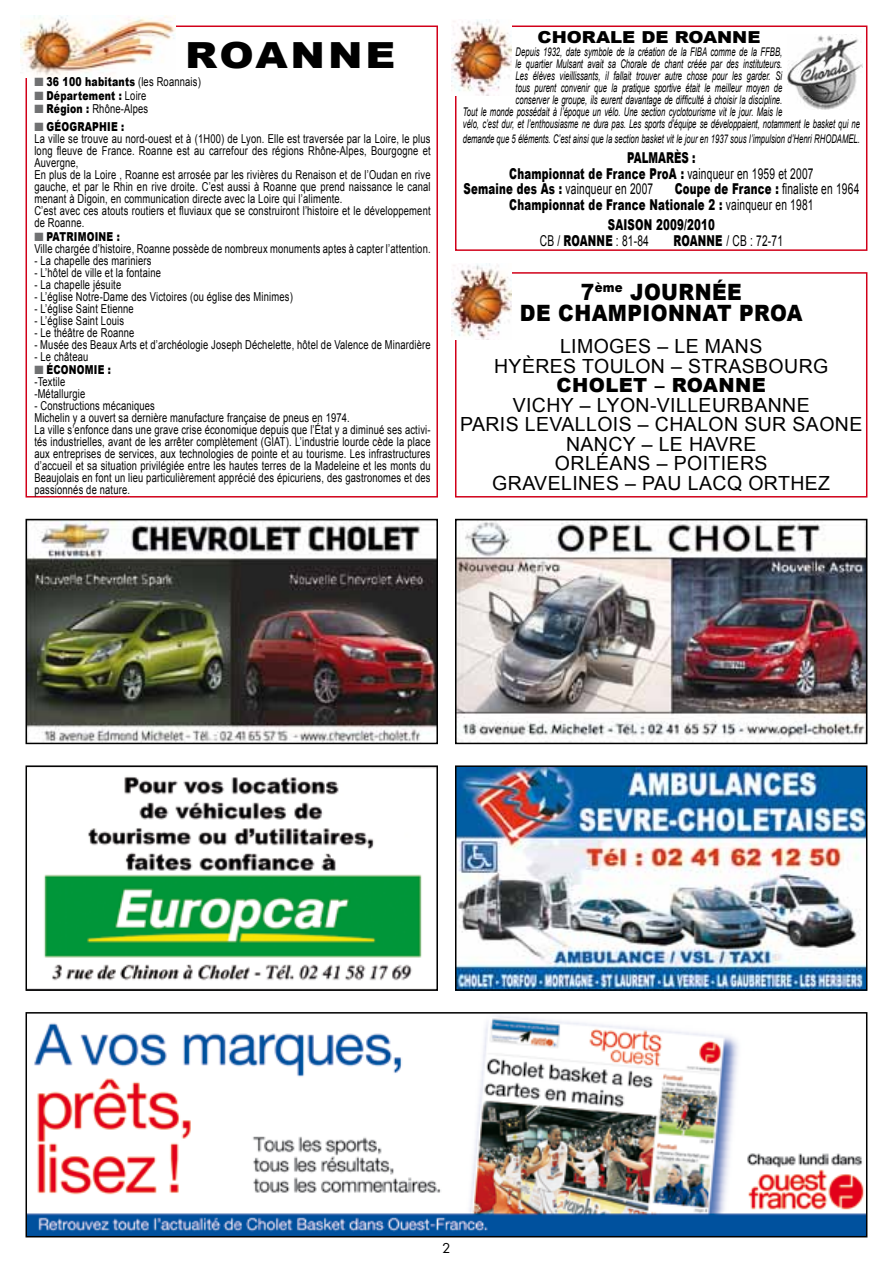
<style>
.page{position:relative;width:893px;height:1263px;background:#fff}
.page>*{position:absolute;margin:0;border:0;box-sizing:border-box;transform-origin:0 0}
.t1{font:900 36px "Arial";letter-spacing:.07em;color:#000;scale:1.15 1}
.t2{font:900 22.5px/21px "Arial";letter-spacing:.02em;color:#000;text-align:center;scale:.9 1}
.t3{font:19.5px/19.5px "Arial";letter-spacing:.02em;color:#000;text-align:center}
.t4{font:900 19.5px "Arial";letter-spacing:.02em;color:#000}
.t5{font:900 16.5px "Arial";color:#000;scale:1.1 1}
.t6{font:900 15px/15.8px "Arial";letter-spacing:.02em;color:#000;scale:.68 1}
.t7{font:15px "Arial";letter-spacing:.02em;color:#000;scale:.68 1}
.t8{font:15px "Futura T";color:#000}
.t9{font:12.3px/12px "Arial";letter-spacing:.02em;color:#000;scale:.76 1}
.t10{font:900 12.3px "Arial";letter-spacing:.02em;color:#000;scale:.76 1}
.t11{font:italic 12px "Arial";color:#000;scale:.64 1}
.s1{color:#707172}
.s2{font-weight:400}
.s3{font-weight:900}
</style>
<div class="page">
<img style="left:458px;top:522px;width:406px;height:218px">
<div style="left:455px;top:519px;width:412px;height:225px;border:2px solid #000"></div>
<img style="left:29px;top:522px;width:406px;height:219px">
<div style="left:26px;top:519px;width:412px;height:225px;border:2px solid #000"></div>
<img style="left:29px;top:1015px;width:835px;height:219px">
<div style="left:26px;top:1012px;width:841px;height:225px;border:2px solid #000"></div>
<img style="left:458px;top:768px;width:406px;height:220px">
<div style="left:455px;top:765px;width:412px;height:226px;border:2px solid #000"></div>
<div style="left:455px;top:272px;width:412px;height:225px;border:2px solid #d10019"></div>
<div style="left:455px;top:26px;width:412px;height:225px;border:2px solid #d10019"></div>
<div style="left:26px;top:26px;width:412px;height:471px;border:2px solid #d10019"></div>
<img style="left:44px;top:768px;width:391px;height:213px">
<div style="left:26px;top:765px;width:412px;height:226px;border:2px solid #000"></div>
<img style="left:452px;top:19px;width:59px;height:76px">
<img style="left:452px;top:264px;width:59px;height:76px">
<img style="left:20px;top:16px;width:156px;height:62px">
<img style="left:788px;top:34px;width:75px;height:75px">
<h1 class="t1" style="left:185px;top:29px;width:184px">ROANNE</h1>
<p class="t10" style="left:34px;top:73px;width:220px"><span class="s1">■</span> 36 100 habitants <span class="s2">(les Roannais)</span></p>
<p class="t10" style="left:34px;top:87px;width:149px"><span class="s1">■</span> Département : <span class="s2">Loire</span></p>
<p class="t9" style="left:34px;top:103px;width:151px"><span class="s1">■</span> <span class="s3">Région :</span> Rhône-Alpes</p>
<p class="t10" style="left:34px;top:118px;width:37px"><span class="s1">■</span> Géographie</p>
<p class="t10" style="left:121px;top:118px;width:6px">:</p>
<p class="t9" style="left:34px;top:133px;width:523px">La ville se trouve au nord-ouest et à (1H00) de Lyon. Elle est traversée par la Loire, le plus long fleuve de France. Roanne est au carrefour des régions Rhône-Alpes, Bourgogne et Auvergne,<br>En plus de la Loire , Roanne est arrosée par les rivières du Renaison et de l’Oudan en rive gauche, et par le Rhin en rive droite. C’est aussi à Roanne que prend naissance le canal menant à Digoin, en communication directe avec la Loire qui l’alimente.<br>C’est avec ces atouts routiers et fluviaux que se construiront l’histoire et le développement de Roanne.</p>
<p class="t10" style="left:34px;top:227px;width:34px"><span class="s1">■</span> Patrimoine</p>
<p class="t10" style="left:117px;top:227px;width:6px">:</p>
<p class="t9" style="left:34px;top:243px;width:523px">Ville chargée d’histoire, Roanne possède de nombreux monuments aptes à capter l’attention.</p>
<p class="t9" style="left:34px;top:255px;width:156px">- La chapelle des mariniers</p>
<p class="t9" style="left:34px;top:267px;width:168px">- L’hôtel de ville et la fontaine</p>
<p class="t9" style="left:34px;top:279px;width:116px">- La chapelle jésuite</p>
<p class="t9" style="left:34px;top:291px;width:342px">- L’église Notre-Dame des Victoires (ou église des Minimes)</p>
<p class="t9" style="left:34px;top:303px;width:132px">- L’église Saint Etienne</p>
<p class="t9" style="left:34px;top:315px;width:119px">- L’église Saint Louis</p>
<p class="t9" style="left:34px;top:327px;width:133px">- Le théâtre de Roanne</p>
<p class="t9" style="left:34px;top:339px;width:523px">- Musée des Beaux Arts et d’archéologie Joseph Déchelette, hôtel de Valence de Minardière</p>
<p class="t9" style="left:34px;top:351px;width:73px">- Le château</p>
<p class="t10" style="left:34px;top:361px;width:36px"><span class="s1">■</span> Économie</p>
<p class="t10" style="left:108px;top:361px;width:6px">:</p>
<p class="t9" style="left:34px;top:376px;width:68px">-Textile -Métallurgie</p>
<p class="t9" style="left:34px;top:400px;width:523px">- Constructions mécaniques<br>Michelin y a ouvert sa dernière manufacture française de pneus en 1974.<br>La ville s’enfonce dans une grave crise économique depuis que l’État y a diminué ses activi&shy;tés industrielles, avant de les arrêter complètement (GIAT). L’industrie lourde cède la place aux entreprises de services, aux technologies de pointe et au tourisme. Les infrastructures d’accueil et sa situation privilégiée entre les hautes terres de la Madeleine et les monts du Beaujolais en font un lieu particulièrement apprécié des épicuriens, des gastronomes et des passionnés de nature.</p>
<h3 class="t5" style="left:538px;top:25px;width:204px">CHORALE DE ROANNE</h3>
<p class="t11" style="left:516px;top:44px;width:418px">Depuis 1932, date symbole de la création de la FIBA comme de la FFBB,</p>
<p class="t11" style="left:516px;top:56px;width:418px">le quartier Mulsant avait sa Chorale de chant créée par des instituteurs.</p>
<p class="t11" style="left:516px;top:68px;width:418px">Les élèves vieillissants, il fallait trouver autre chose pour les garder. Si</p>
<p class="t11" style="left:516px;top:80px;width:418px">tous purent convenir que la pratique sportive était le meilleur moyen de</p>
<p class="t11" style="left:516px;top:92px;width:418px">conserver le groupe, ils eurent davantage de difficulté à choisir la discipline.</p>
<p class="t11" style="left:463px;top:104px;width:501px">Tout le monde possédait à l’époque un vélo. Une section cyclotourisme vit le jour. Mais le</p>
<p class="t11" style="left:463px;top:116px;width:622px">vélo, c’est dur, et l’enthousiasme ne dura pas. Les sports d’équipe se développaient, notamment le basket qui ne</p>
<p class="t11" style="left:463px;top:131px;width:622px">demande que 5 éléments. C’est ainsi que la section basket vit le jour en 1937 sous I’impulsion d’Henri RHODAMEL.</p>
<p class="t6" style="left:627px;top:149px;width:23px">Palmar</p>
<p class="t6" style="left:674px;top:149px;width:33px">ès :</p>
<p class="t6" style="left:509px;top:165px;width:449px">Championnat de France ProA : <span class="s2">vainqueur en 1959 et 2007</span></p>
<p class="t7" style="left:463px;top:179px;width:281px"><span class="s3">Semaine des As :</span> vainqueur en 2007</p>
<p class="t6" style="left:509px;top:181px;width:516px;text-indent:166px">Coupe de France : <span class="s2">finaliste en 1964<br></span>Championnat de France Nationale 2 : <span class="s2">vainqueur en 1981</span></p>
<p class="t6" style="left:608px;top:216px;width:23px">Saison</p>
<p class="t6" style="left:656px;top:216px;width:88px">2009/2010</p>
<p class="t7" style="left:540px;top:231px;width:162px">CB / <span class="s3">ROANNE</span> : 81-84</p>
<p class="t7" style="left:673px;top:231px;width:163px"><span class="s3">ROANNE</span> / CB : 72-71</p>
<h2 class="t2" style="left:520px;top:281px;width:315px">7<sup>ème</sup> JOURNÉE<br>DE CHAMPIONNAT PROA</h2>
<h3 class="t3" style="left:494px;top:337px;width:336px">LIMOGES – LE MANS<br>HYÈRES TOULON – STRASBOURG</h3>
<h3 class="t4" style="left:557px;top:371px;width:211px">CHOLET – ROANNE</h3>
<h3 class="t3" style="left:460px;top:395px;width:404px">VICHY – LYON-VILLEURBANNE<br>PARIS LEVALLOIS – CHALON SUR SAONE<br>NANCY – LE HAVRE<br>ORLÉANS – POITIERS<br>GRAVELINES – PAU LACQ ORTHEZ</h3>
<p class="t8" style="left:442px;top:1239px;width:10px">2</p>
</div>
